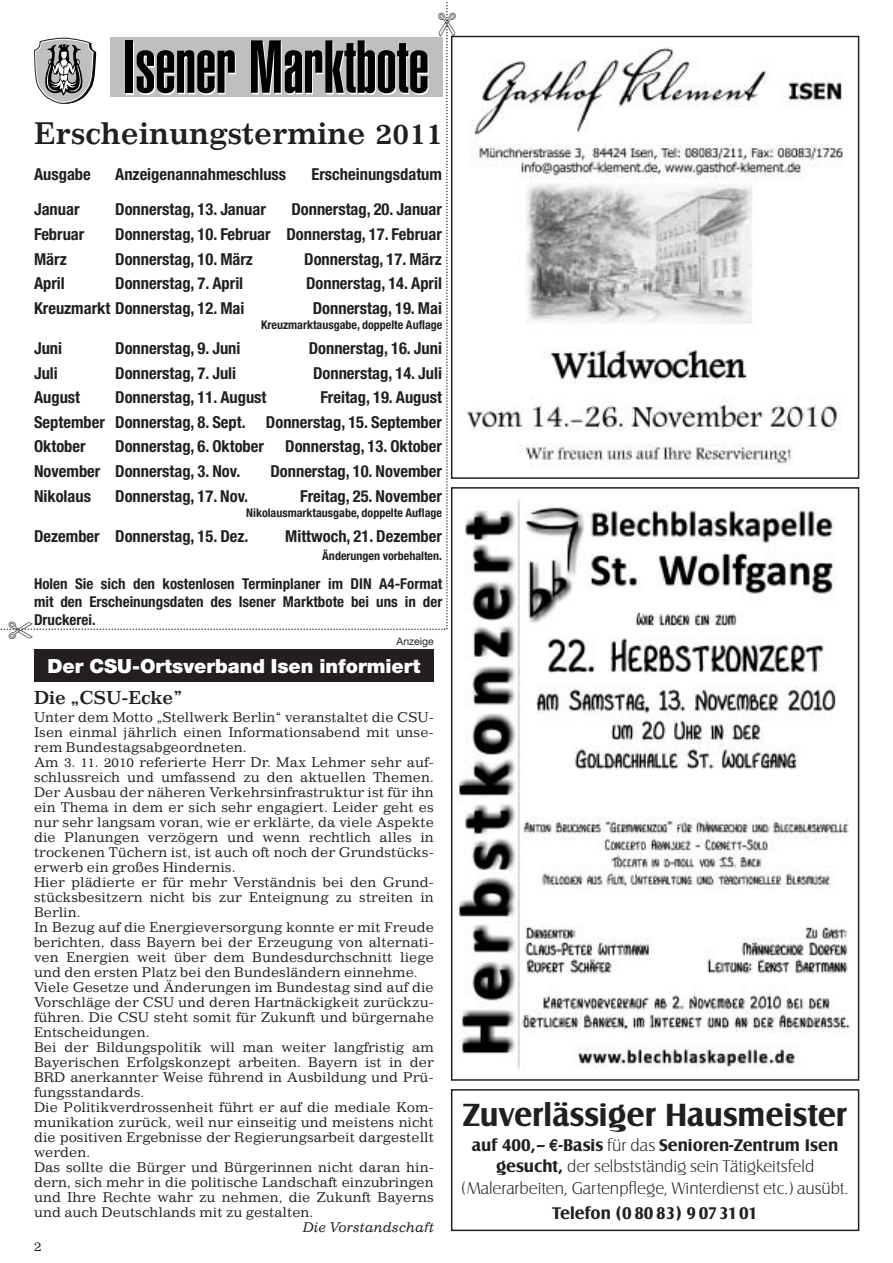
<style>
.page{position:relative;width:893px;height:1263px;background:#fff}
.page>*{position:absolute;margin:0;border:0;box-sizing:border-box;transform-origin:0 0}
.t1{font:700 33.3px "Canossa";color:#231f1f}
.t2{font:700 30px "Impressum";color:#231f1f}
.t3{font:900 19.5px "Helvetica Neue";color:#fff}
.t4{font:700 18px "Impressum";color:#231f1f}
.t5{font:300 17.55px/21.8px "Canossa";color:#231f1f;text-align:center}
.t6{font:700 17.55px "Canossa";color:#231f1f}
.t7{font:700 condensed 16.5px/24.6px "Helvetica Neue";color:#231f1f;text-align:justify}
.t8{font:700 condensed 15px/18px "Helvetica Neue";color:#231f1f;text-align:justify}
.t9{font:13.5px/15px "Impressum";color:#231f1f}
.t10{font:italic 13.5px "Impressum";color:#231f1f}
.t11{font:700 condensed 12px "Helvetica Neue";color:#231f1f}
.t12{font:10.5px "Helvetica Neue";color:#231f1f}
.s1{font-weight:700}
</style>
<div class="page">
<div style="left:34px;top:650px;width:400px;height:32px;background:#231f1f"></div>
<img style="left:466px;top:47px;width:377px;height:420px">
<div style="left:451px;top:36px;width:408px;height:443px;border:2px solid #231f1f"></div>
<img style="left:458px;top:499px;width:393px;height:570px">
<div style="left:451px;top:487px;width:408px;height:594px;border:2px solid #231f1f"></div>
<div style="left:451px;top:1089px;width:408px;height:142px;border:2px solid #231f1f"></div>
<svg style="left:0;top:2px;width:456px;height:637px"></svg>
<h2 class="t2" style="left:34px;top:123px;width:410px">Erscheinungstermine 2011</h2>
<p class="t7" style="left:34px;top:163px;width:58px">Ausgabe</p>
<p class="t7" style="left:115px;top:163px;width:173px">Anzeigenannahmeschluss</p>
<p class="t7" style="left:311px;top:163px;width:132px">Erscheinungsdatum</p>
<p class="t7" style="left:34px;top:199px;width:47px">Januar</p>
<p class="t7" style="left:115px;top:199px;width:152px">Donnerstag, 13. Januar</p>
<p class="t7" style="left:291px;top:199px;width:152px">Donnerstag, 20. Januar</p>
<p class="t7" style="left:34px;top:223px;width:52px">Februar</p>
<p class="t7" style="left:115px;top:223px;width:328px">Donnerstag, 10. Februar Donnerstag, 17. Februar</p>
<p class="t7" style="left:34px;top:248px;width:34px">März</p>
<p class="t7" style="left:115px;top:248px;width:139px">Donnerstag, 10. März</p>
<p class="t7" style="left:304px;top:248px;width:139px">Donnerstag, 17. März</p>
<p class="t7" style="left:34px;top:273px;width:32px">April</p>
<p class="t7" style="left:115px;top:273px;width:129px">Donnerstag, 7. April</p>
<p class="t7" style="left:306px;top:273px;width:137px">Donnerstag, 14. April</p>
<p class="t7" style="left:34px;top:297px;width:212px">Kreuzmarkt Donnerstag, 12. Mai</p>
<p class="t7" style="left:313px;top:297px;width:131px">Donnerstag, 19. Mai</p>
<p class="t11" style="left:261px;top:321px;width:183px">Kreuzmarktausgabe, doppelte Auflage</p>
<p class="t7" style="left:34px;top:337px;width:30px">Juni</p>
<p class="t7" style="left:115px;top:337px;width:127px">Donnerstag, 9. Juni</p>
<p class="t7" style="left:309px;top:337px;width:135px">Donnerstag, 16. Juni</p>
<p class="t7" style="left:34px;top:362px;width:25px">Juli</p>
<p class="t7" style="left:115px;top:362px;width:122px">Donnerstag, 7. Juli</p>
<p class="t7" style="left:313px;top:362px;width:130px">Donnerstag, 14. Juli</p>
<p class="t7" style="left:34px;top:387px;width:48px">August</p>
<p class="t7" style="left:115px;top:387px;width:153px">Donnerstag, 11. August</p>
<p class="t7" style="left:34px;top:387px;width:409px;text-indent:286px">Freitag, 19. August September Donnerstag, 8. Sept. Donnerstag, 15. September Oktober</p>
<p class="t7" style="left:115px;top:436px;width:150px">Donnerstag, 6. Oktober</p>
<p class="t7" style="left:285px;top:436px;width:158px">Donnerstag, 13. Oktober</p>
<p class="t7" style="left:34px;top:460px;width:208px">November Donnerstag, 3. Nov.</p>
<p class="t7" style="left:270px;top:460px;width:173px">Donnerstag, 10. November</p>
<p class="t7" style="left:34px;top:485px;width:59px">Nikolaus</p>
<p class="t7" style="left:115px;top:485px;width:134px">Donnerstag, 17. Nov.</p>
<p class="t7" style="left:300px;top:485px;width:143px">Freitag, 25. November</p>
<p class="t11" style="left:246px;top:509px;width:197px">Nikolausmarktausgabe, doppelte Auflage</p>
<p class="t7" style="left:34px;top:525px;width:216px">Dezember Donnerstag, 15. Dez.</p>
<p class="t7" style="left:285px;top:525px;width:158px">Mittwoch, 21. Dezember</p>
<p class="t11" style="left:322px;top:552px;width:121px">Änderungen vorbehalten.</p>
<p class="t8" style="left:34px;top:576px;width:410px">Holen Sie sich den kostenlosen Terminplaner im DIN A4-Format mit den Erscheinungsdaten des Isener Marktbote bei uns in der Druckerei.</p>
<p class="t12" style="left:396px;top:637px;width:39px">Anzeige</p>
<h3 class="t3" style="left:47px;top:659px;width:374px">Der CSU-Ortsverband Isen informiert</h3>
<h3 class="t4" style="left:34px;top:690px;width:150px">Die „CSU-Ecke”</h3>
<p class="t9" style="left:34px;top:711px;width:401px">Unter dem Motto „Stellwerk Berlin“ veranstaltet die CSU-Isen einmal jährlich einen Informationsabend mit unse&shy;rem Bundestagsabgeordneten.<br>Am 3. 11. 2010 referierte Herr Dr. Max Lehmer sehr auf&shy;schlussreich und umfassend zu den aktuellen Themen.<br>Der Ausbau der näheren Verkehrsinfrastruktur ist für ihn ein Thema in dem er sich sehr engagiert. Leider geht es nur sehr langsam voran, wie er erklärte, da viele Aspekte die Planungen verzögern und wenn rechtlich alles in trockenen Tüchern ist, ist auch oft noch der Grundstücks&shy;erwerb ein großes Hindernis.<br>Hier plädierte er für mehr Verständnis bei den Grund&shy;stücksbesitzern nicht bis zur Enteignung zu streiten in Berlin.<br>In Bezug auf die Energieversorgung konnte er mit Freude berichten, dass Bayern bei der Erzeugung von alternati&shy;ven Energien weit über dem Bundesdurchschnitt liege und den ersten Platz bei den Bundesländern einnehme.<br>Viele Gesetze und Änderungen im Bundestag sind auf die Vorschläge der CSU und deren Hartnäckigkeit zurückzu&shy;führen. Die CSU steht somit für Zukunft und bürgernahe Entscheidungen.<br>Bei der Bildungspolitik will man weiter langfristig am Bayerischen Erfolgskonzept arbeiten. Bayern ist in der BRD anerkannter Weise führend in Ausbildung und Prü&shy;fungsstandards.<br>Die Politikverdrossenheit führt er auf die mediale Kom&shy;munikation zurück, weil nur einseitig und meistens nicht die positiven Ergebnisse der Regierungsarbeit dargestellt werden.<br>Das sollte die Bürger und Bürgerinnen nicht daran hin&shy;dern, sich mehr in die politische Landschaft einzubringen und Ihre Rechte wahr zu nehmen, die Zukunft Bayerns und auch Deutschlands mit zu gestalten.</p>
<p class="t10" style="left:303px;top:1222px;width:133px">Die Vorstandschaft</p>
<p class="t9" style="left:34px;top:1240px;width:9px">2</p>
<h1 class="t1" style="left:463px;top:1100px;width:386px">Zuverlässiger Hausmeister</h1>
<p class="t5" style="left:461px;top:1136px;width:388px"><span class="s1">auf 400,– -Basis</span> für das <span class="s1">Senioren-Zentrum Isen gesucht,</span> der selbstständig sein Tätigkeitsfeld (Malerarbeiten, Gartenpflege, Winterdienst etc.) ausübt.</p>
<p class="t6" style="left:552px;top:1205px;width:207px">Telefon (08083) 9073101</p>
</div>
